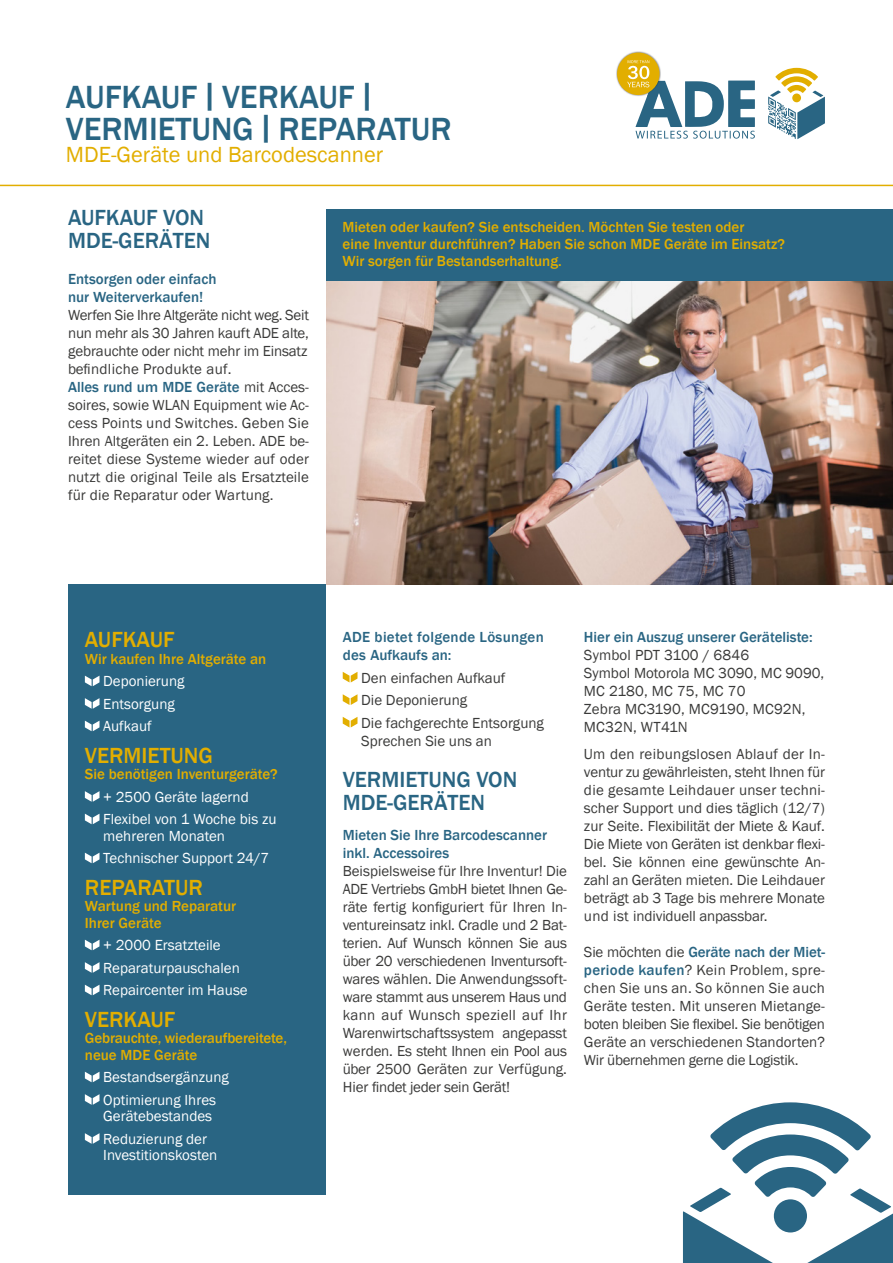
<style>
.page{position:relative;width:893px;height:1263px;background:#fff}
.page>*{position:absolute;margin:0;border:0;box-sizing:border-box;transform-origin:0 0}
.t1{font:500 33px/31.5px "Franklin Gothic";color:#296583}
.t2{font:500 22.5px/23.2px "Franklin Gothic";color:#296583}
.t3{font:500 22.5px "Franklin Gothic";color:#e2ae00}
.t4{font:22.5px "Franklin Gothic";color:#e2ae00}
.t5{font:15px/18px "Franklin Gothic";color:#3a3a39}
.t6{font:500 15px/16.5px "Franklin Gothic";color:#e2ae00}
.t7{font:15px/22.5px "Franklin Gothic";color:#fff}
.t8{font:500 15px/18px "Franklin Gothic";color:#296583}
.t9{font:500 15px/18px "Franklin Gothic";letter-spacing:.02em;color:#296583}
.s1{font-weight:500;color:#296583}
</style>
<div class="page">
<div style="left:68px;top:584px;width:258px;height:611px;background:#296583"></div>
<svg style="left:683px;top:1102px;width:210px;height:161px"></svg>
<div style="left:774px;top:1199px;width:33px;height:33px;background:#296583;border-radius:50%"></div>
<img style="left:326px;top:280px;width:567px;height:304px">
<div style="left:326px;top:209px;width:567px;height:71px;background:#296583"></div>
<svg style="left:85px;top:676px;width:14px;height:10px"></svg>
<svg style="left:85px;top:698px;width:14px;height:11px"></svg>
<svg style="left:85px;top:721px;width:14px;height:10px"></svg>
<svg style="left:85px;top:791px;width:14px;height:11px"></svg>
<svg style="left:85px;top:814px;width:14px;height:10px"></svg>
<svg style="left:85px;top:853px;width:14px;height:10px"></svg>
<svg style="left:85px;top:940px;width:14px;height:10px"></svg>
<svg style="left:85px;top:962px;width:14px;height:11px"></svg>
<svg style="left:85px;top:985px;width:14px;height:10px"></svg>
<svg style="left:85px;top:1072px;width:14px;height:10px"></svg>
<svg style="left:85px;top:1094px;width:14px;height:11px"></svg>
<svg style="left:85px;top:1133px;width:14px;height:11px"></svg>
<hr style="left:0;top:185px;width:893px;height:1px;background:#e2ae00">
<svg style="left:343px;top:672px;width:14px;height:10px"></svg>
<svg style="left:343px;top:694px;width:14px;height:11px"></svg>
<svg style="left:343px;top:717px;width:14px;height:10px"></svg>
<svg style="left:768px;top:68px;width:57px;height:71px"></svg>
<div style="left:792px;top:94px;width:9px;height:8px;background:#e2ae00;border-radius:50%"></div>
<img style="left:616px;top:51px;width:40px;height:42px">
<div style="left:617px;top:53px;width:42px;height:42px;background:#e2ae00;border-radius:50%"></div>
<svg style="left:627px;top:60px;width:128px;height:79px"></svg>
<h1 class="t1" style="left:66px;top:82px;width:387px">AUFKAUF|VERKAUF|<br>VERMIETUNG|REPARATUR</h1>
<h2 class="t4" style="left:66px;top:141px;width:319px">MDE-Geräte und Barcodescanner</h2>
<h2 class="t2" style="left:68px;top:206px;width:144px">AUFKAUF VON<br>MDE-GERÄTEN</h2>
<p class="t8" style="left:68px;top:270px;width:150px">Entsorgen oder einfach nur Weiterverkaufen!</p>
<p class="t5" style="left:68px;top:306px;width:242px">Werfen Sie Ihre Altgeräte nicht weg. Seit nun mehr als 30 Jahren kauft ADE alte, gebrauchte oder nicht mehr im Einsatz befindliche Produkte auf.<br><span class="s1">Alles rund um MDE Geräte</span> mit Acces&shy;soires, sowie WLAN Equipment wie Ac&shy;cess Points und Switches. Geben Sie Ihren Altgeräten ein 2. Leben. ADE be&shy;reitet diese Systeme wieder auf oder nutzt die original Teile als Ersatzteile für die Reparatur oder Wartung.</p>
<p class="t6" style="left:342px;top:218px;width:444px;line-height:17.2px">Mieten oder kaufen? Sie entscheiden. Möchten Sie testen oder<br>eine Inventur durchführen? Haben Sie schon MDE Geräte im Einsatz?<br>Wir sorgen für Bestandserhaltung.</p>
<h2 class="t3" style="left:85px;top:626px;width:91px">AUFKAUF</h2>
<p class="t6" style="left:85px;top:651px;width:183px">Wir kaufen Ihre Altgeräte an</p>
<p class="t7" style="left:103px;top:670px;width:83px">Deponierung<br>Entsorgung<br>Aufkauf</p>
<h2 class="t3" style="left:85px;top:741px;width:130px">VERMIETUNG</h2>
<p class="t6" style="left:85px;top:766px;width:194px">Sie benötigen Inventurgeräte?</p>
<p class="t7" style="left:103px;top:786px;width:175px">+ 2500 Geräte lagernd<br>Flexibel von 1 Woche bis zu</p>
<p class="t7" style="left:103px;top:825px;width:168px">mehreren Monaten<br>Technischer Support 24/7</p>
<h2 class="t3" style="left:85px;top:873px;width:120px">REPARATUR</h2>
<p class="t6" style="left:85px;top:898px;width:153px">Wartung und Reparatur<br>Ihrer Geräte</p>
<p class="t7" style="left:103px;top:934px;width:146px">+ 2000 Ersatzteile<br>Reparaturpauschalen<br>Repaircenter im Hause</p>
<h2 class="t3" style="left:85px;top:1005px;width:92px">VERKAUF</h2>
<p class="t6" style="left:85px;top:1030px;width:204px">Gebrauchte, wiederaufbereitete, neue MDE Geräte</p>
<p class="t7" style="left:103px;top:1066px;width:127px">Bestandsergänzung<br>Optimierung Ihres</p>
<p class="t7" style="left:103px;top:1105px;width:110px">Gerätebestandes<br>Reduzierung der</p>
<p class="t7" style="left:103px;top:1144px;width:116px">Investitionskosten</p>
<p class="t9" style="left:343px;top:628px;width:203px">ADE bietet folgende Lösungen des Aufkaufs an:</p>
<p class="t5" style="left:361px;top:666px;width:184px;line-height:22.5px">Den einfachen Aufkauf<br>Die Deponierung<br>Die fachgerechte Entsorgung</p>
<p class="t5" style="left:361px;top:732px;width:132px">Sprechen Sie uns an</p>
<h2 class="t2" style="left:343px;top:768px;width:176px">VERMIETUNG VON<br>MDE-GERÄTEN</h2>
<p class="t8" style="left:343px;top:826px;width:206px">Mieten Sie Ihre Barcodescanner inkl. Accessoires</p>
<p class="t5" style="left:343px;top:862px;width:226px;text-align:justify">Beispielsweise für Ihre Inventur! Die ADE Vertriebs GmbH bietet Ihnen Ge&shy;räte fertig konfiguriert für Ihren In&shy;ventureinsatz inkl. Cradle und 2 Bat&shy;terien. Auf Wunsch können Sie aus über 20 verschiedenen Inventursoft&shy;wares wählen. Die Anwendungssoft&shy;ware stammt aus unserem Haus und kann auf Wunsch speziell auf Ihr Warenwirtschaftssystem angepasst werden. Es steht Ihnen ein Pool aus über 2500 Geräten zur Verfügung.<br>Hier findet jeder sein Gerät!</p>
<p class="t8" style="left:584px;top:628px;width:230px">Hier ein Auszug unserer Geräteliste:</p>
<p class="t5" style="left:584px;top:646px;width:242px">Symbol PDT 3100 / 6846<br>Symbol Motorola MC 3090, MC 9090,<br>MC 2180, MC 75, MC 70<br>Zebra MC3190, MC9190, MC92N,<br>MC32N, WT41N</p>
<p class="t5" style="left:584px;top:745px;width:242px;text-align:justify">Um den reibungslosen Ablauf der In&shy;ventur zu gewährleisten, steht Ihnen für die gesamte Leihdauer unser techni&shy;scher Support und dies täglich (12/7) zur Seite. Flexibilität der Miete &amp; Kauf.<br>Die Miete von Geräten ist denkbar flexi&shy;bel. Sie können eine gewünschte An&shy;zahl an Geräten mieten. Die Leihdauer beträgt ab 3 Tage bis mehrere Monate und ist individuell anpassbar.</p>
<p class="t5" style="left:584px;top:943px;width:243px;text-align:justify">Sie möchten die <span class="s1">Geräte nach der Miet&shy;periode kaufen</span>? Kein Problem, spre&shy;chen Sie uns an. So können Sie auch Geräte testen. Mit unseren Mietange&shy;boten bleiben Sie flexibel. Sie benötigen Geräte an verschiedenen Standorten?<br>Wir übernehmen gerne die Logistik.</p>
</div>
